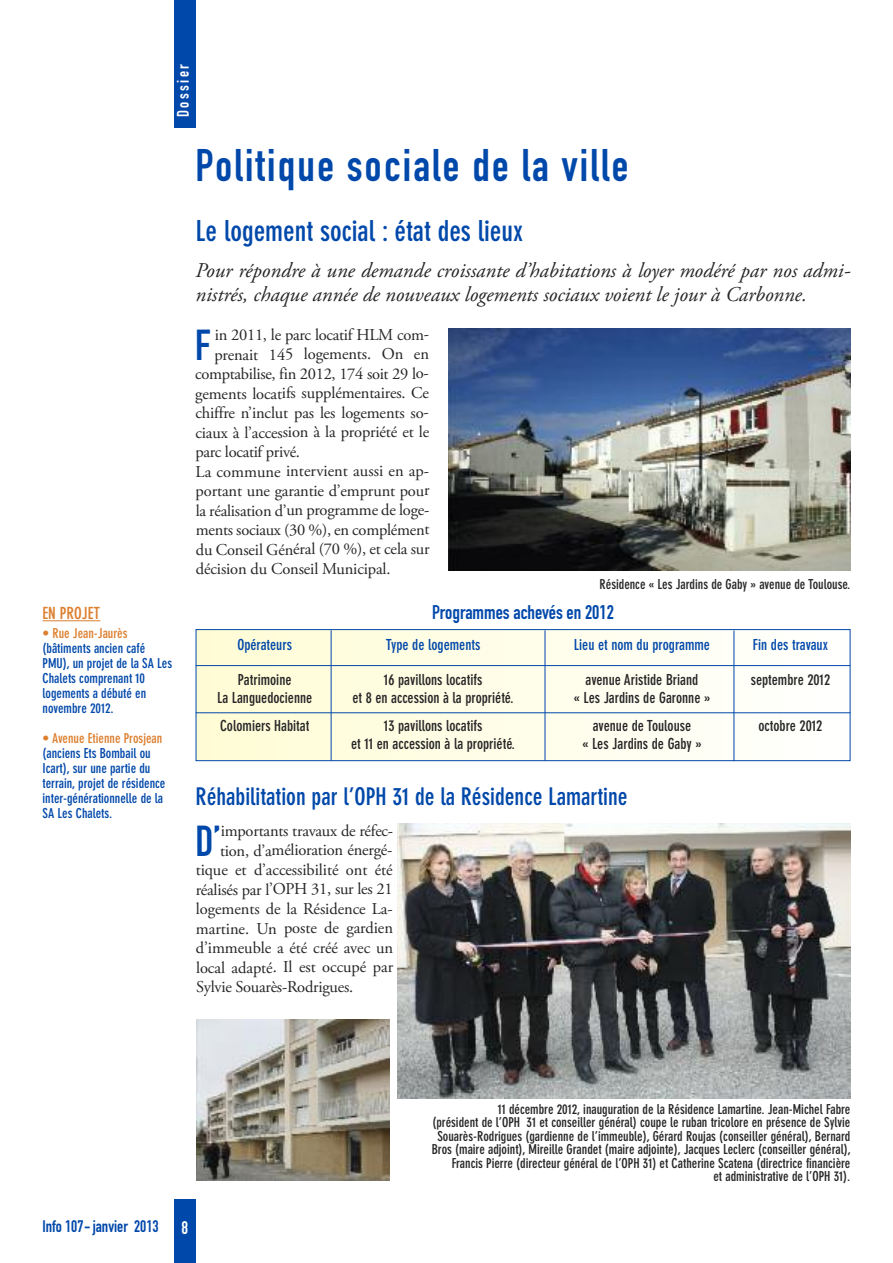
<style>
.page{position:relative;width:893px;height:1263px;background:#fff}
.page>*{position:absolute;margin:0;border:0;box-sizing:border-box;transform-origin:0 0}
.t1{font:45px "DIN Engschrift Std";letter-spacing:.05em;color:#0048aa}
.t2{font:42.6px "DIN Engschrift Std";color:#0048aa}
.t3{font:700 condensed 28.5px "DIN Neuzeit Grotesk Std";color:#0048aa}
.t4{font:700 condensed 24px "DIN Neuzeit Grotesk Std";color:#0048aa}
.t5{font:italic 21px/24px "Adobe Garamond Pro";color:#272627}
.t6{font:19.5px "DIN Engschrift Std";color:#0048aa}
.t7{font:18px "DIN Engschrift Std";color:#fff}
.t8{font:16.5px "Adobe Garamond Pro";letter-spacing:-.015em;color:#272627}
.t9{font:16.5px "DIN Engschrift Std";color:#0048aa}
.t10{font:700 condensed 16.5px "DIN Neuzeit Grotesk Std";color:#dc7f2f}
.t11{font:16.5px "DIN Engschrift Std";letter-spacing:.15em;color:#fff}
.t12{font:700 condensed 15px "DIN Neuzeit Grotesk Std";color:#272627}
.t13{font:700 condensed 15px "DIN Neuzeit Grotesk Std";color:#0048aa}
.t14{font:700 condensed 13.5px/13.5px "DIN Neuzeit Grotesk Std";color:#272627;text-align:right}
.t15{font:700 condensed 13.5px/15px "DIN Neuzeit Grotesk Std";color:#0048aa}
.t16{font:700 condensed 13.5px "DIN Neuzeit Grotesk Std";color:#dc7f2f}
</style>
<div class="page">
<div style="left:174px;top:0;width:22px;height:128px;background:#0048aa"></div>
<div style="left:174px;top:1199px;width:22px;height:64px;background:#0048aa"></div>
<div style="left:196px;top:630px;width:654px;height:130px;background:linear-gradient(to right,#fefbd4,#fefffe)"></div>
<div style="left:196px;top:629px;width:654px;height:132px;border:1px solid #0048aa"></div>
<hr style="left:196px;top:665px;width:654px;height:1px;background:#0048aa">
<hr style="left:196px;top:712px;width:654px;height:1px;background:#0048aa">
<hr style="left:331px;top:630px;width:1px;height:131px;background:#0048aa">
<hr style="left:545px;top:630px;width:1px;height:131px;background:#0048aa">
<hr style="left:734px;top:630px;width:1px;height:131px;background:#0048aa">
<img style="left:448px;top:328px;width:402px;height:242px">
<img style="left:197px;top:1019px;width:192px;height:161px">
<img style="left:397px;top:824px;width:453px;height:274px">
<hr style="left:43px;top:620px;width:57px;height:1px;background:#dc7f2f">
<p class="t11" style="left:177px;top:117px;width:55px;rotate:-90deg">Dossier</p>
<h1 class="t1" style="left:196px;top:149px;width:434px">Politique sociale de la ville</h1>
<h3 class="t3" style="left:196px;top:220px;width:329px">Le logement social : état des lieux</h3>
<p class="t5" style="left:196px;top:260px;width:655px">Pour répondre à une demande croissante d’habitations à loyer modéré par nos admi&shy;nistrés, chaque année de nouveaux logements sociaux voient le jour à Carbonne.</p>
<p class="t10" style="left:43px;top:607px;width:59px">EN PROJET</p>
<p class="t16" style="left:43px;top:628px;width:86px">• Rue Jean-Jaurès</p>
<p class="t15" style="left:43px;top:642px;width:131px">(bâtiments ancien café<br>PMU), un projet de la SA Les<br>Chalets comprenant 10 logements a débuté en novembre 2012.</p>
<p class="t16" style="left:43px;top:733px;width:121px">• Avenue Etienne Prosjean</p>
<p class="t15" style="left:43px;top:747px;width:124px">(anciens Ets Bombail ou<br>Icart), sur une partie du terrain, projet de résidence inter-générationnelle de la<br>SA Les Chalets.</p>
<h2 class="t2" style="left:195px;top:329px;width:17px">F</h2>
<p class="t8" style="left:215px;top:328px;width:216px">in 2011, le parc locatif HLM com-</p>
<p class="t8" style="left:214px;top:348px;width:216px">prenait 145 logements. On en</p>
<p class="t8" style="left:195px;top:367px;width:235px">comptabilise, fin 2012, 174 soit 29 lo-</p>
<p class="t8" style="left:195px;top:387px;width:235px">gements locatifs supplémentaires. Ce</p>
<p class="t8" style="left:195px;top:406px;width:235px">chiffre n’inclut pas les logements so-</p>
<p class="t8" style="left:195px;top:426px;width:235px">ciaux à l’accession à la propriété et le</p>
<p class="t8" style="left:195px;top:445px;width:106px">parc locatif privé.</p>
<p class="t8" style="left:196px;top:465px;width:235px">La commune intervient aussi en ap-</p>
<p class="t8" style="left:196px;top:484px;width:235px">portant une garantie d’emprunt pour</p>
<p class="t8" style="left:196px;top:504px;width:235px">la réalisation d’un programme de loge-</p>
<p class="t8" style="left:196px;top:523px;width:235px">ments sociaux (30 %), en complément</p>
<p class="t8" style="left:196px;top:543px;width:235px">du Conseil Général (70 %), et cela sur</p>
<p class="t8" style="left:196px;top:562px;width:196px">décision du Conseil Municipal.</p>
<p class="t14" style="left:600px;top:578px;width:252px">Résidence « Les Jardins de Gaby » avenue de Toulouse.</p>
<p class="t6" style="left:432px;top:605px;width:184px">Programmes achevés en 2012</p>
<p class="t13" style="left:237px;top:639px;width:56px">Opérateurs</p>
<p class="t13" style="left:386px;top:639px;width:96px">Type de logements</p>
<p class="t13" style="left:574px;top:639px;width:138px">Lieu et nom du programme</p>
<p class="t13" style="left:753px;top:639px;width:77px">Fin des travaux</p>
<p class="t12" style="left:238px;top:674px;width:55px">Patrimoine</p>
<p class="t12" style="left:384px;top:674px;width:100px">16 pavillons locatifs</p>
<p class="t12" style="left:585px;top:674px;width:114px">avenue Aristide Briand</p>
<p class="t12" style="left:751px;top:674px;width:81px">septembre 2012</p>
<p class="t12" style="left:217px;top:692px;width:97px">La Languedocienne</p>
<p class="t12" style="left:352px;top:692px;width:163px">et 8 en accession à la propriété.</p>
<p class="t12" style="left:574px;top:692px;width:138px">« Les Jardins de Garonne »</p>
<p class="t12" style="left:220px;top:720px;width:91px">Colomiers Habitat</p>
<p class="t12" style="left:384px;top:720px;width:100px">13 pavillons locatifs</p>
<p class="t12" style="left:593px;top:720px;width:100px">avenue de Toulouse</p>
<p class="t12" style="left:758px;top:720px;width:65px">octobre 2012</p>
<p class="t12" style="left:351px;top:738px;width:166px">et 11 en accession à la propriété.</p>
<p class="t12" style="left:582px;top:738px;width:121px">« Les Jardins de Gaby »</p>
<h3 class="t4" style="left:196px;top:787px;width:433px">Réhabilitation par l’OPH 31 de la Résidence Lamartine</h3>
<h2 class="t2" style="left:196px;top:825px;width:27px">D’</h2>
<p class="t8" style="left:221px;top:824px;width:174px">importants travaux de réfec-</p>
<p class="t8" style="left:220px;top:843px;width:174px">tion, d’amélioration énergé-</p>
<p class="t8" style="left:196px;top:863px;width:199px">tique et d’accessibilité ont été</p>
<p class="t8" style="left:196px;top:883px;width:199px">réalisés par l’OPH 31, sur les 21</p>
<p class="t8" style="left:196px;top:902px;width:198px">logements de la Résidence La-</p>
<p class="t8" style="left:196px;top:921px;width:199px">martine. Un poste de gardien</p>
<p class="t8" style="left:196px;top:941px;width:199px">d’immeuble a été créé avec un</p>
<p class="t8" style="left:196px;top:961px;width:199px">local adapté. Il est occupé par</p>
<p class="t8" style="left:196px;top:980px;width:159px">Sylvie Souarès-Rodrigues.</p>
<p class="t9" style="left:43px;top:1220px;width:118px">Info 107-janvier 2013</p>
<p class="t7" style="left:182px;top:1221px;width:8px">8</p>
<p class="t14" style="left:432px;top:1103px;width:421px">11 décembre 2012, inauguration de la Résidence Lamartine. Jean-Michel Fabre<br>(président de l’OPH 31 et conseiller général) coupe le ruban tricolore en présence de Sylvie Souarès-Rodrigues (gardienne de l’immeuble), Gérard Roujas (conseiller général), Bernard Bros (maire adjoint), Mireille Grandet (maire adjointe), Jacques Leclerc (conseiller général), Francis Pierre (directeur général de l’OPH 31) et Catherine Scatena (directrice financière<br>et administrative de l’OPH 31).</p>
</div>
